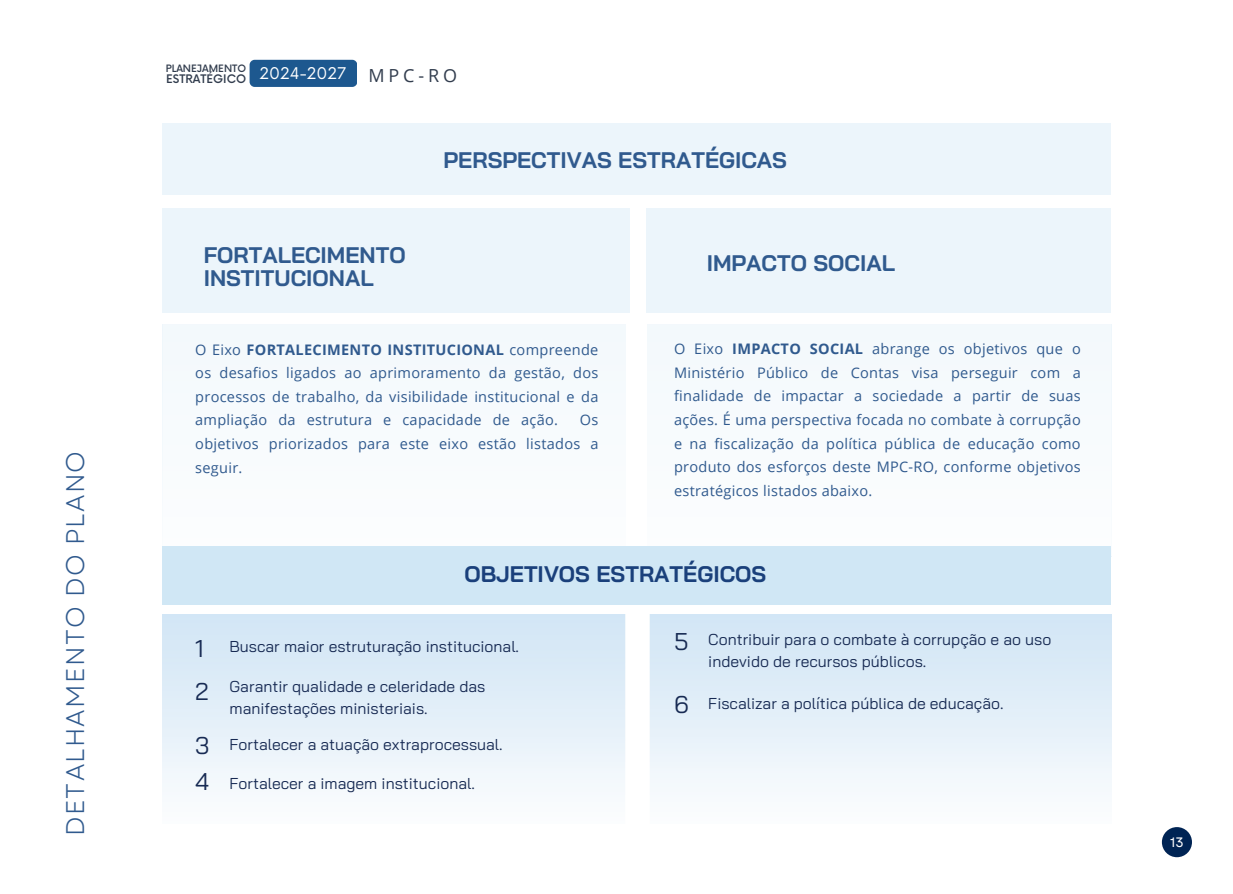
<style>
.page{position:relative;width:1233px;height:894px;background:#fff}
.page>*{position:absolute;margin:0;border:0;box-sizing:border-box;transform-origin:0 0}
.t1{font:25.5px "Garet";letter-spacing:.05em;color:#305a8e}
.t2{font:24.15px "Bai Jamjuree";color:#172a53}
.t3{font:700 22.5px/23.5px "Bai Jamjuree";color:#305a8e}
.t4{font:700 22.5px "Bai Jamjuree";color:#1a407b}
.t5{font:15.75px/21.8px "Bai Jamjuree";color:#172a53}
.t6{font:14.55px/23.5px "Open Sans";letter-spacing:.02em;color:#305a8e;text-align:justify}
.t7{font:13.65px "Garet";color:#fff}
.t8{font:500 11.55px "Now";color:#323d4e}
.t9{font:500 9.9px "Now";color:#323d4e}
.s1{font-weight:700}
.s2{font-size:24.15px}
</style>
<div class="page">
<div style="left:250px;top:60px;width:107px;height:27px;background:#1d588f;border-radius:5px"></div>
<div style="left:163px;top:208px;width:467px;height:104px;background:#ecf5fb"></div>
<div style="left:646px;top:208px;width:465px;height:104px;background:#ecf5fb"></div>
<div style="left:163px;top:123px;width:948px;height:72px;background:#ecf5fb"></div>
<div style="left:163px;top:546px;width:948px;height:58px;background:#d0e7f5"></div>
<div style="left:163px;top:614px;width:462px;height:209px;background:linear-gradient(to bottom,#d0e4f5,#fbfcfd)"></div>
<div style="left:163px;top:324px;width:463px;height:232px;background:#f7fbfd"></div>
<div style="left:648px;top:324px;width:463px;height:232px;background:#f7fbfd"></div>
<div style="left:650px;top:614px;width:462px;height:209px;background:linear-gradient(to bottom,#d0e4f5,#fbfcfd)"></div>
<div style="left:1162px;top:826px;width:30px;height:31px;background:#002454;border-radius:50%"></div>
<h1 class="t1" style="left:60px;top:835px;width:386px;rotate:-90deg">DETALHAMENTO DO PLANO</h1>
<p class="t9" style="left:166px;top:60px;width:82px">PLANEJAMENTO</p>
<p class="t8" style="left:166px;top:70px;width:293px">ESTRATÉGICO <sup>2024-2027</sup> <sup>M</sup> <sup>P</sup> <sup>C</sup> <sup>-</sup> <sup>R</sup> <sup>O</sup></p>
<h3 class="t3" style="left:444px;top:149px;width:345px">PERSPECTIVAS ESTRATÉGICAS</h3>
<h3 class="t3" style="left:204px;top:243px;width:203px">FORTALECIMENTO<br>INSTITUCIONAL</h3>
<h3 class="t3" style="left:707px;top:251px;width:190px">IMPACTO SOCIAL</h3>
<p class="t6" style="left:195px;top:337px;width:405px">O Eixo <span class="s1">FORTALECIMENTO INSTITUCIONAL</span> compreende os desafios ligados ao aprimoramento da gestão, dos processos de trabalho, da visibilidade institucional e da ampliação da estrutura e capacidade de ação.</p>
<p class="t6" style="left:195px;top:408px;width:405px;text-indent:385px">Os objetivos priorizados para este eixo estão listados a seguir.</p>
<p class="t6" style="left:674px;top:336px;width:408px">O Eixo <span class="s1">IMPACTO SOCIAL</span> abrange os objetivos que o Ministério Público de Contas visa perseguir com a finalidade de impactar a sociedade a partir de suas ações. É uma perspectiva focada no combate à corrupção e na fiscalização da política pública de educação como produto dos esforços deste MPC-RO, conforme objetivos estratégicos listados abaixo.</p>
<h3 class="t4" style="left:464px;top:560px;width:303px">OBJETIVOS ESTRATÉGICOS</h3>
<p class="t5" style="left:195px;top:635px;width:325px"><span class="s2">1</span> Buscar maior estruturação institucional.</p>
<h2 class="t2" style="left:195px;top:670px;width:15px">2</h2>
<p class="t5" style="left:195px;top:733px;width:309px"><span class="s2">3</span> Fortalecer a atuação extraprocessual.</p>
<p class="t5" style="left:195px;top:772px;width:281px"><span class="s2">4</span> Fortalecer a imagem institucional.</p>
<p class="t5" style="left:230px;top:675px;width:257px">Garantir qualidade e celeridade das manifestações ministeriais.</p>
<h2 class="t2" style="left:674px;top:620px;width:16px">5</h2>
<p class="t5" style="left:708px;top:628px;width:345px">Contribuir para o combate à corrupção e ao uso indevido de recursos públicos.</p>
<p class="t5" style="left:674px;top:692px;width:331px"><span class="s2">6</span> Fiscalizar a política pública de educação.</p>
<p class="t7" style="left:1170px;top:833px;width:15px">13</p>
</div>
